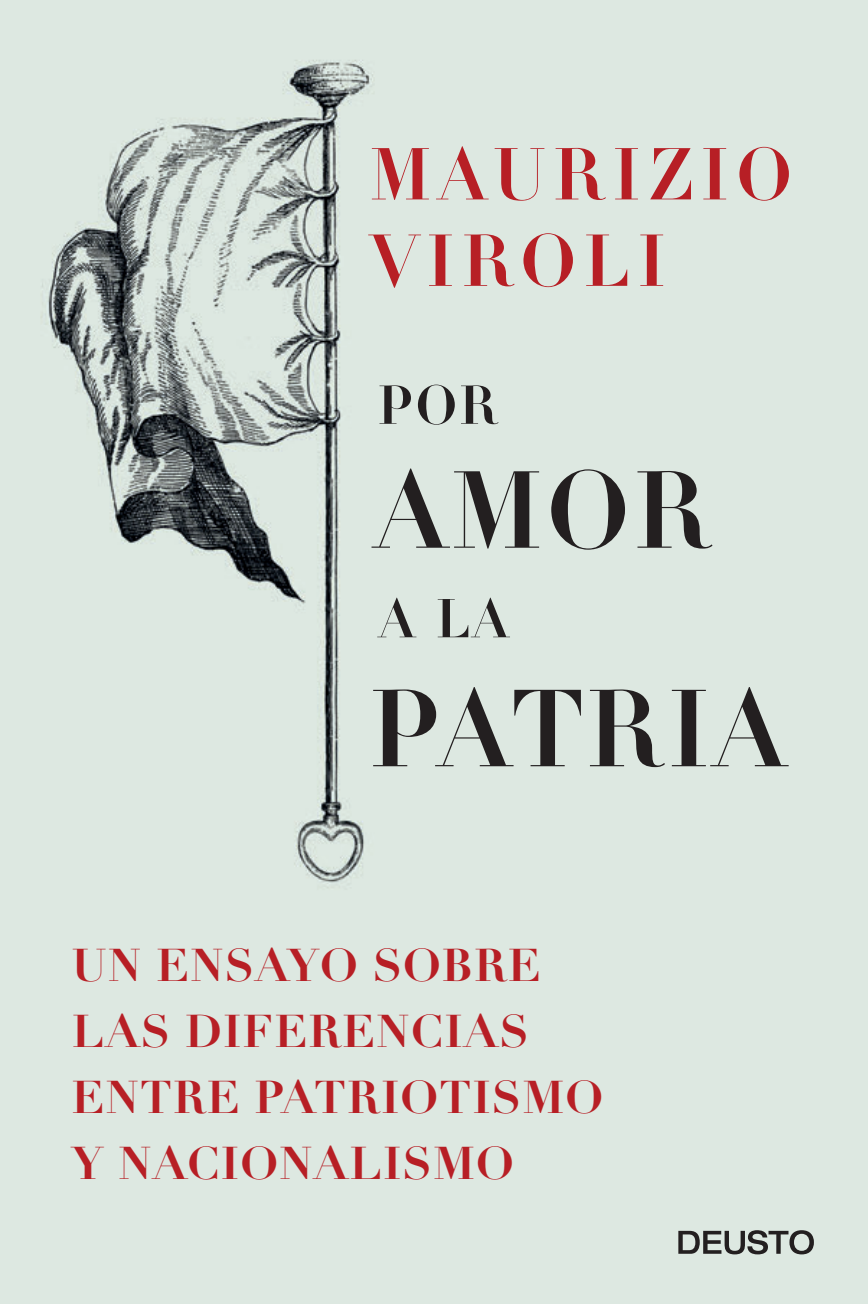
<style>
.page{position:relative;width:868px;height:1304px;background:#dde8e1}
.page>*{position:absolute;margin:0;border:0;box-sizing:border-box;transform-origin:0 0}
.t1{font:107.4px "Didot LH Initials";letter-spacing:.075em;color:#231f20}
.t2{font:72px/86.4px "Didot LH Initials";letter-spacing:.14em;color:#b71f25}
.t3{font:53.6px "Didot LH Initials";color:#231f20}
.t4{font:700 45.2px/66px "Didot LH";letter-spacing:.025em;color:#b71f25}
</style>
<div class="page">
<svg style="left:678px;top:1230px;width:136px;height:24px;background:#8b8f8c"></svg>
<h2 class="t2" style="left:373px;top:131px;width:421px">MAURIZIO<br>VIROLI</h2>
<p class="t3" style="left:380px;top:373px;width:120px">POR</p>
<h1 class="t1" style="left:380px;top:445px;width:334px">AMOR</h1>
<p class="t3" style="left:381px;top:586px;width:129px">A LA</p>
<h1 class="t1" style="left:374px;top:664px;width:413px">PATRIA</h1>
<p class="t4" style="left:72px;top:932px;width:533px">UN ENSAYO SOBRE<br>LAS DIFERENCIAS<br>ENTRE PATRIOTISMO<br>Y NACIONALISMO</p>
</div>
